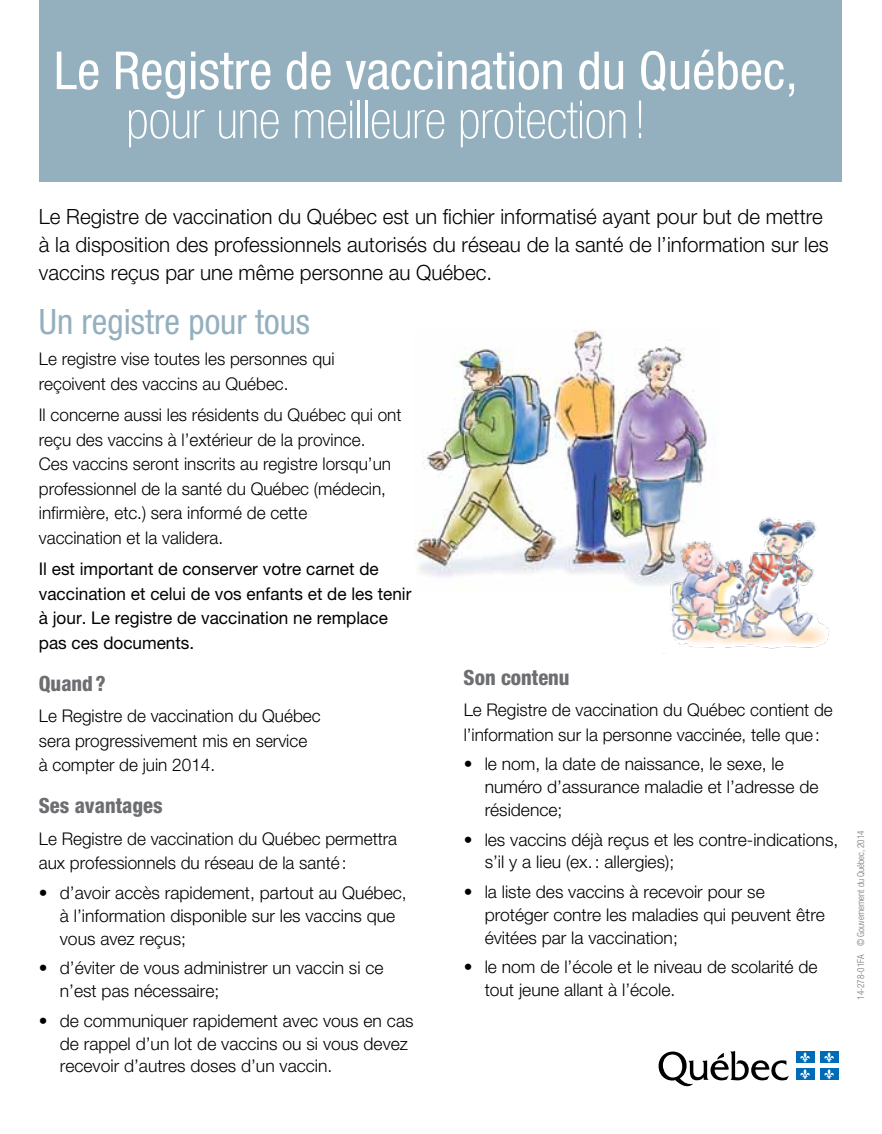
<style>
.page{position:relative;width:882px;height:1134px;background:#fff}
.page>*{position:absolute;margin:0;border:0;box-sizing:border-box;transform-origin:0 0}
.t1{font:100 condensed 52.68px "Helvetica Neue LT Std";letter-spacing:-.005em;color:#fff}
.t2{font:condensed 52.5px "Helvetica Neue LT Std";color:#fff}
.t3{font:condensed 35px "Helvetica Neue LT Std";color:#94b0be}
.t4{font:300 21px/28px "Helvetica Neue LT Std";color:#000}
.t5{font:800 condensed 21px "Helvetica Neue LT Std";color:#6d6e71}
.t6{font:300 17.5px/22.8px "Helvetica Neue LT Std";color:#000}
.t7{font:17.5px/24.5px "Helvetica Neue LT Std";color:#000}
.t8{font:300 condensed 9.62px "Helvetica Neue LT Std";color:#737577;scale:.95 1}
</style>
<div class="page">
<div style="left:39px;top:0;width:803px;height:181px;background:#94b0be"></div>
<svg style="left:659px;top:1051px;width:130px;height:36px"></svg>
<div style="left:796px;top:1052px;width:18px;height:11px;background:#006cb7"></div>
<svg style="left:800px;top:1052px;width:10px;height:10px"></svg>
<div style="left:820px;top:1052px;width:18px;height:11px;background:#006cb7"></div>
<svg style="left:824px;top:1052px;width:10px;height:10px"></svg>
<div style="left:796px;top:1068px;width:18px;height:12px;background:#006cb7"></div>
<svg style="left:800px;top:1069px;width:10px;height:10px"></svg>
<div style="left:820px;top:1068px;width:18px;height:12px;background:#006cb7"></div>
<svg style="left:824px;top:1069px;width:10px;height:10px"></svg>
<img style="left:415px;top:330px;width:292px;height:256px">
<img style="left:664px;top:508px;width:166px;height:146px">
<h2 class="t2" style="left:54px;top:40px;width:746px">Le Registre de vaccination du Québec,</h2>
<h1 class="t1" style="left:126px;top:90px;width:521px">pour une meilleure protection !</h1>
<p class="t4" style="left:39px;top:203px;width:791px">Le Registre de vaccination du Québec est un fichier informatisé ayant pour but de mettre à la disposition des professionnels autorisés du réseau de la santé de l’information sur les vaccins reçus par une même personne au Québec.</p>
<h3 class="t3" style="left:39px;top:301px;width:273px">Un registre pour tous</h3>
<p class="t6" style="left:39px;top:347px;width:297px;line-height:24.5px">Le registre vise toutes les personnes qui reçoivent des vaccins au Québec.</p>
<p class="t6" style="left:39px;top:403px;width:364px;line-height:24.5px">Il concerne aussi les résidents du Québec qui ont reçu des vaccins à l’extérieur de la province.<br>Ces vaccins seront inscrits au registre lorsqu’un professionnel de la santé du Québec (médecin, infirmière, etc.) sera informé de cette<br>vaccination et la validera.</p>
<p class="t7" style="left:39px;top:557px;width:374px">Il est important de conserver votre carnet de vaccination et celui de vos enfants et de les tenir à jour. Le registre de vaccination ne remplace pas ces documents.</p>
<p class="t5" style="left:39px;top:670px;width:69px">Quand?</p>
<p class="t6" style="left:39px;top:704px;width:283px;line-height:24.5px">Le Registre de vaccination du Québec sera progressivement mis en service<br>à compter de juin 2014.</p>
<p class="t5" style="left:39px;top:793px;width:125px">Ses avantages</p>
<p class="t6" style="left:39px;top:826px;width:360px;line-height:24.5px">Le Registre de vaccination du Québec permettra aux professionnels du réseau de la santé:</p>
<p class="t6" style="left:60px;top:881px;width:348px;text-indent:-21px">• d’avoir accès rapidement, partout au Québec, à l’information disponible sur les vaccins que vous avez reçus;</p>
<p class="t6" style="left:60px;top:956px;width:325px;text-indent:-21px">• d’éviter de vous administrer un vaccin si ce n’est pas nécessaire;</p>
<p class="t6" style="left:60px;top:1009px;width:355px;text-indent:-21px">• de communiquer rapidement avec vous en cas de rappel d’un lot de vaccins ou si vous devez recevoir d’autres doses d’un vaccin.</p>
<p class="t5" style="left:464px;top:664px;width:107px">Son contenu</p>
<p class="t6" style="left:464px;top:697px;width:371px;line-height:24.5px">Le Registre de vaccination du Québec contient de l’information sur la personne vaccinée, telle que:</p>
<p class="t6" style="left:485px;top:752px;width:335px;text-indent:-21px">• le nom, la date de naissance, le sexe, le numéro d’assurance maladie et l’adresse de résidence;</p>
<p class="t6" style="left:485px;top:828px;width:355px;text-indent:-21px">• les vaccins déjà reçus et les contre-indications, s’il y a lieu (ex.: allergies);</p>
<p class="t6" style="left:485px;top:880px;width:342px;text-indent:-21px">• la liste des vaccins à recevoir pour se protéger contre les maladies qui peuvent être évitées par la vaccination;</p>
<p class="t6" style="left:485px;top:955px;width:334px;text-indent:-21px">• le nom de l’école et le niveau de scolarité de tout jeune allant à l’école.</p>
<p class="t8" style="left:855px;top:1000px;width:180px;rotate:-90deg">14-278-01FA © Gouvernement du Québec, 2014</p>
</div>
